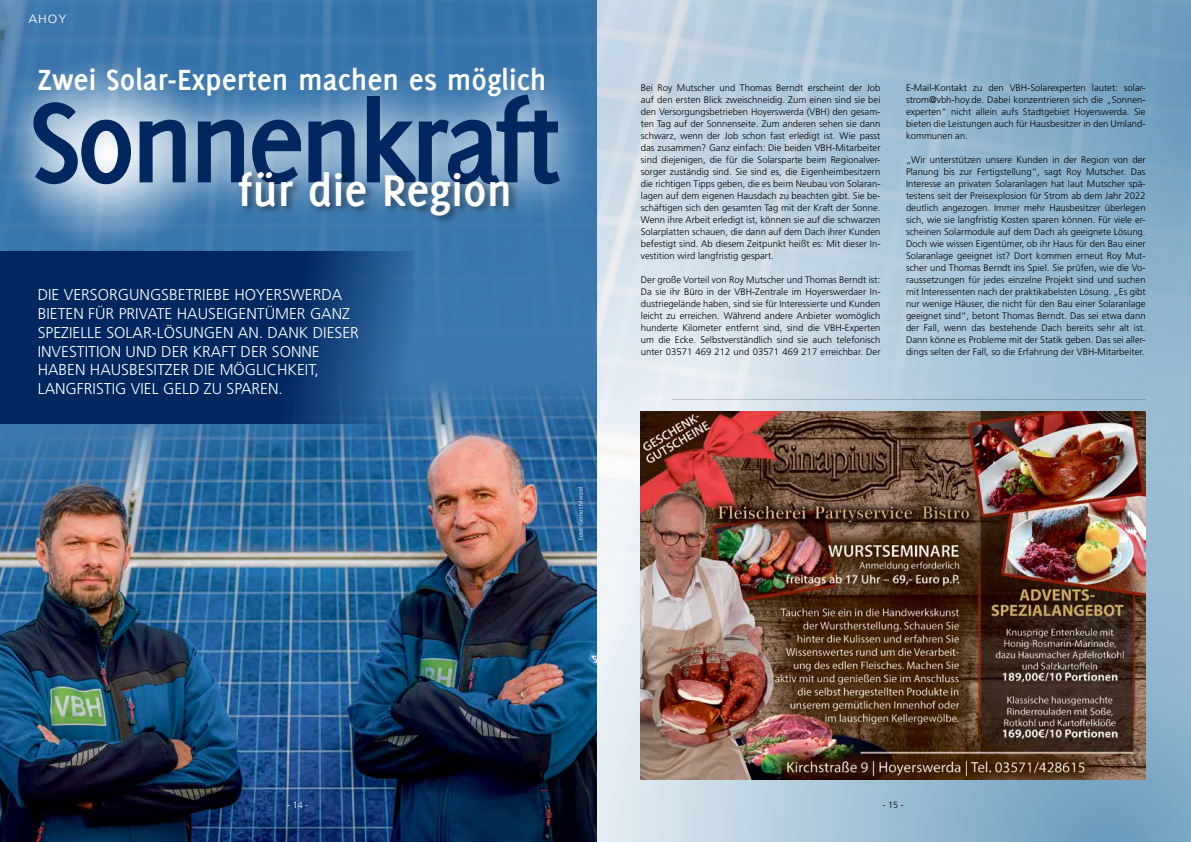
<style>
.page{position:relative;width:1191px;height:842px;background:#fff}
.page>*{position:absolute;margin:0;border:0;box-sizing:border-box;transform-origin:0 0}
.t1{font:700 124.2px "Delicious";letter-spacing:-.05em;color:#002760}
.t2{font:700 48.7px "Delicious";color:#fff}
.t3{font:700 32px "Delicious";color:#fff}
.t4{font:300 15.7px/18.8px "Frutiger LT";color:#fff}
.t5{font:300 12px "Frutiger LT";color:#fff;scale:1.1 1}
.t6{font:300 9.5px/12px "Frutiger LT";color:#000;text-align:justify}
.t7{font:300 9px "Frutiger LT";color:#000}
.t8{font:300 9px "Frutiger LT";color:#fff}
.t9{font:300 6px "Frutiger LT";color:#fff}
</style>
<div class="page">
<img style="left:0;top:0;width:1191px;height:842px">
<svg style="left:9px;top:55px;width:198px;height:198px;background:#4a82b2"></svg>
<img style="left:0;top:376px;width:597px;height:466px">
<div style="left:0;top:55px;width:599px;height:171px;background:#fff;opacity:.75"></div>
<img style="left:641px;top:411px;width:504px;height:369px">
<hr style="left:672px;top:397px;width:473px;height:2px;background:#000">
<div style="left:237px;top:169px;width:282px;height:57px;background:#000;opacity:.45"></div>
<svg style="left:0;top:251px;width:414px;height:173px;background:#08326b"></svg>
<p class="t5" style="left:28px;top:12px;width:36px">AHOY</p>
<h3 class="t3" style="left:38px;top:62px;width:510px">Zwei Solar-Experten machen es möglich</h3>
<h1 class="t1" style="left:28px;top:71px;width:535px">Sonnenkraft</h1>
<h2 class="t2" style="left:239px;top:162px;width:275px">für die Region</h2>
<h3 class="t4" style="left:38px;top:286px;width:323px">DIE VERSORGUNGSBETRIEBE HOYERSWERDA BIETEN FÜR PRIVATE HAUSEIGENTÜMER GANZ SPEZIELLE SOLAR-LÖSUNGEN AN. DANK DIESER INVESTITION UND DER KRAFT DER SONNE HABEN HAUSBESITZER DIE MÖGLICHKEIT, LANGFRISTIG VIEL GELD ZU SPAREN.</h3>
<p class="t9" style="left:577px;top:540px;width:55px;rotate:-90deg">Foto: Gernot Menzel</p>
<p class="t6" style="left:641px;top:81px;width:241px">Bei Roy Mutscher und Thomas Berndt erscheint der Job auf den ersten Blick zweischneidig. Zum einen sind sie bei den Versorgungsbetrieben Hoyerswerda (VBH) den gesam&shy;ten Tag auf der Sonnenseite. Zum anderen sehen sie dann schwarz, wenn der Job schon fast erledigt ist. Wie passt das zusammen? Ganz einfach: Die beiden VBH-Mitarbeiter sind diejenigen, die für die Solarsparte beim Regionalver&shy;sorger zuständig sind. Sie sind es, die Eigenheimbesitzern die richtigen Tipps geben, die es beim Neubau von Solaran&shy;lagen auf dem eigenen Hausdach zu beachten gibt. Sie be&shy;schäftigen sich den gesamten Tag mit der Kraft der Sonne.<br>Wenn ihre Arbeit erledigt ist, können sie auf die schwarzen Solarplatten schauen, die dann auf dem Dach ihrer Kunden befestigt sind. Ab diesem Zeitpunkt heißt es: Mit dieser In&shy;vestition wird langfristig gespart.</p>
<p class="t6" style="left:641px;top:273px;width:241px">Der große Vorteil von Roy Mutscher und Thomas Berndt ist:<br>Da sie ihr Büro in der VBH-Zentrale im Hoyerswerdaer In&shy;dustriegelände haben, sind sie für Interessierte und Kunden leicht zu erreichen. Während andere Anbieter womöglich hunderte Kilometer entfernt sind, sind die VBH-Experten um die Ecke. Selbstverständlich sind sie auch telefonisch unter 03571 469 212 und 03571 469 217 erreichbar. Der</p>
<p class="t6" style="left:906px;top:81px;width:241px">E-Mail-Kontakt zu den VBH-Solarexperten lautet: solar&shy;strom@vbh-hoy.de. Dabei konzentrieren sich die „Sonnen&shy;experten“ nicht allein aufs Stadtgebiet Hoyerswerda. Sie bieten die Leistungen auch für Hausbesitzer in den Umland&shy;kommunen an.</p>
<p class="t6" style="left:906px;top:153px;width:241px">„Wir unterstützen unsere Kunden in der Region von der Planung bis zur Fertigstellung“, sagt Roy Mutscher. Das Interesse an privaten Solaranlagen hat laut Mutscher spä&shy;testens seit der Preisexplosion für Strom ab dem Jahr 2022 deutlich angezogen. Immer mehr Hausbesitzer überlegen sich, wie sie langfristig Kosten sparen können. Für viele er&shy;scheinen Solarmodule auf dem Dach als geeignete Lösung.<br>Doch wie wissen Eigentümer, ob ihr Haus für den Bau einer Solaranlage geeignet ist? Dort kommen erneut Roy Mut&shy;scher und Thomas Berndt ins Spiel. Sie prüfen, wie die Vo&shy;raussetzungen für jedes einzelne Projekt sind und suchen mit Interessenten nach der praktikabelsten Lösung. „Es gibt nur wenige Häuser, die nicht für den Bau einer Solaranlage geeignet sind“, betont Thomas Berndt. Das sei etwa dann der Fall, wenn das bestehende Dach bereits sehr alt ist.<br>Dann könne es Probleme mit der Statik geben. Das sei aller&shy;dings selten der Fall, so die Erfahrung der VBH-Mitarbeiter.</p>
<p class="t8" style="left:287px;top:799px;width:23px">- 14 -</p>
<p class="t7" style="left:882px;top:799px;width:23px">- 15 -</p>
</div>
